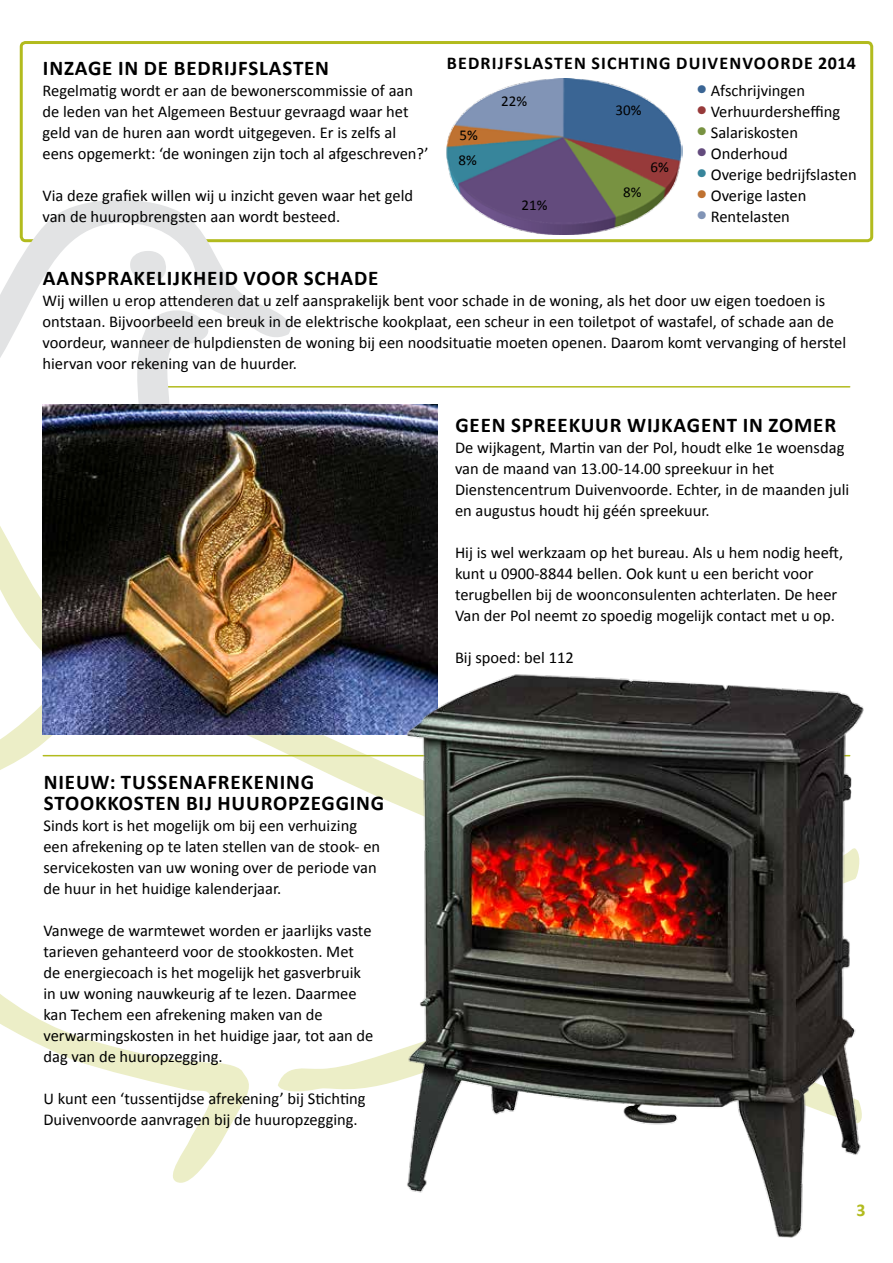
<style>
.page{position:relative;width:893px;height:1263px;background:#fff}
.page>*{position:absolute;margin:0;border:0;box-sizing:border-box;transform-origin:0 0}
.t1{font:700 21px/21px "Calibri";letter-spacing:.04em;color:#000}
.t2{font:700 18px "Calibri";letter-spacing:.065em;color:#000}
.t3{font:700 18px "Calibri";color:#b2bb1e}
.t4{font:16.5px/21px "Calibri";color:#000}
.t5{font:15px/24.6px "Calibri";color:#000}
.s1{font-family:"Daxline Pro";font-weight:900;font-size:21px;color:#3a6594}
.s2{font-family:"Daxline Pro";font-weight:900;font-size:21px;color:#973a3a}
.s3{font-family:"Daxline Pro";font-weight:900;font-size:21px;color:#789241}
.s4{font-family:"Daxline Pro";font-weight:900;font-size:21px;color:#634b7d}
.s5{font-family:"Daxline Pro";font-weight:900;font-size:21px;color:#37859b}
.s6{font-family:"Daxline Pro";font-weight:900;font-size:21px;color:#bf7231}
.s7{font-family:"Daxline Pro";font-weight:900;font-size:21px;color:#8194b6}
</style>
<div class="page">
<div style="left:20px;top:41px;width:853px;height:201px;border:3px solid #b2bb1e;border-radius:4px"></div>
<img style="left:446px;top:79px;width:236px;height:123px">
<svg style="left:297px;top:202px;width:577px;height:203px"></svg>
<svg style="left:0;top:194px;width:297px;height:211px"></svg>
<svg style="left:130px;top:250px;width:38px;height:34px"></svg>
<svg style="left:278px;top:1048px;width:125px;height:44px;fill:#eceec7"></svg>
<svg style="left:255px;top:735px;width:148px;height:72px"></svg>
<svg style="left:0;top:735px;width:255px;height:448px"></svg>
<svg style="left:0;top:307px;width:217px;height:707px"></svg>
<hr style="left:43px;top:755px;width:807px;height:1px;background:#b2bb1e">
<img style="left:43px;top:405px;width:395px;height:330px">
<img style="left:403px;top:671px;width:461px;height:567px">
<p class="t1" style="left:43px;top:58px;width:288px">INZAGE IN DE BEDRIJFSLASTEN</p>
<p class="t4" style="left:43px;top:80px;width:388px">Regelmatig wordt er aan de bewonerscommissie of aan de leden van het Algemeen Bestuur gevraagd waar het geld van de huren aan wordt uitgegeven. Er is zelfs al eens opgemerkt: ‘de woningen zijn toch al afgeschreven?’</p>
<p class="t4" style="left:43px;top:185px;width:372px">Via deze grafiek willen wij u inzicht geven waar het geld van de huuropbrengsten aan wordt besteed.</p>
<p class="t2" style="left:447px;top:51px;width:411px">BEDRIJFSLASTEN SICHTING DUIVENVOORDE 2014</p>
<p class="t5" style="left:459px;top:123px;width:21px">5%<br>8%</p>
<p class="t5" style="left:501px;top:88px;width:27px">22%</p>
<p class="t5" style="left:521px;top:192px;width:27px">21%</p>
<p class="t5" style="left:615px;top:98px;width:27px">30%</p>
<p class="t5" style="left:623px;top:180px;width:20px">8%</p>
<p class="t5" style="left:650px;top:155px;width:20px">6%</p>
<p class="t4" style="left:697px;top:80px;width:110px"><span class="s1">•</span> Afschrijvingen</p>
<p class="t4" style="left:697px;top:101px;width:145px"><span class="s2">•</span> Verhuurdersheffing</p>
<p class="t4" style="left:697px;top:122px;width:103px"><span class="s3">•</span> Salariskosten</p>
<p class="t4" style="left:697px;top:143px;width:92px"><span class="s4">•</span> Onderhoud</p>
<p class="t4" style="left:697px;top:164px;width:161px"><span class="s5">•</span> Overige bedrijfslasten</p>
<p class="t4" style="left:697px;top:185px;width:111px"><span class="s6">•</span> Overige lasten</p>
<p class="t4" style="left:697px;top:206px;width:94px"><span class="s7">•</span> Rentelasten</p>
<p class="t1" style="left:43px;top:268px;width:337px">AANSPRAKELIJKHEID VOOR SCHADE</p>
<p class="t4" style="left:43px;top:290px;width:805px">Wij willen u erop attenderen dat u zelf aansprakelijk bent voor schade in de woning, als het door uw eigen toedoen is ontstaan. Bijvoorbeeld een breuk in de elektrische kookplaat, een scheur in een toiletpot of wastafel, of schade aan de voordeur, wanneer de hulpdiensten de woning bij een noodsituatie moeten openen. Daarom komt vervanging of herstel hiervan voor rekening van de huurder.</p>
<p class="t1" style="left:44px;top:772px;width:342px">NIEUW: TUSSENAFREKENING<br>STOOKKOSTEN BIJ HUUROPZEGGING</p>
<p class="t4" style="left:43px;top:815px;width:338px">Sinds kort is het mogelijk om bij een verhuizing een afrekening op te laten stellen van de stook- en servicekosten van uw woning over de periode van de huur in het huidige kalenderjaar.</p>
<p class="t4" style="left:43px;top:920px;width:332px">Vanwege de warmtewet worden er jaarlijks vaste tarieven gehanteerd voor de stookkosten. Met de energiecoach is het mogelijk het gasverbruik in uw woning nauwkeurig af te lezen. Daarmee kan Techem een afrekening maken van de verwarmingskosten in het huidige jaar, tot aan de dag van de huuropzegging.</p>
<p class="t4" style="left:43px;top:1088px;width:324px">U kunt een ‘tussentijdse afrekening’ bij Stichting<br>Duivenvoorde aanvragen bij de huuropzegging.</p>
<p class="t1" style="left:455px;top:415px;width:382px">GEEN SPREEKUUR WIJKAGENT IN ZOMER</p>
<p class="t4" style="left:455px;top:437px;width:396px">De wijkagent, Martin van der Pol, houdt elke 1e woensdag van de maand van 13.00-14.00 spreekuur in het Dienstencentrum Duivenvoorde. Echter, in de maanden juli en augustus houdt hij géén spreekuur.</p>
<p class="t4" style="left:455px;top:542px;width:390px">Hij is wel werkzaam op het bureau. Als u hem nodig heeft, kunt u 0900-8844 bellen. Ook kunt u een bericht voor terugbellen bij de woonconsulenten achterlaten. De heer Van der Pol neemt zo spoedig mogelijk contact met u op.</p>
<p class="t4" style="left:455px;top:647px;width:120px">Bij spoed: bel 112</p>
<p class="t3" style="left:856px;top:1199px;width:11px">3</p>
</div>
